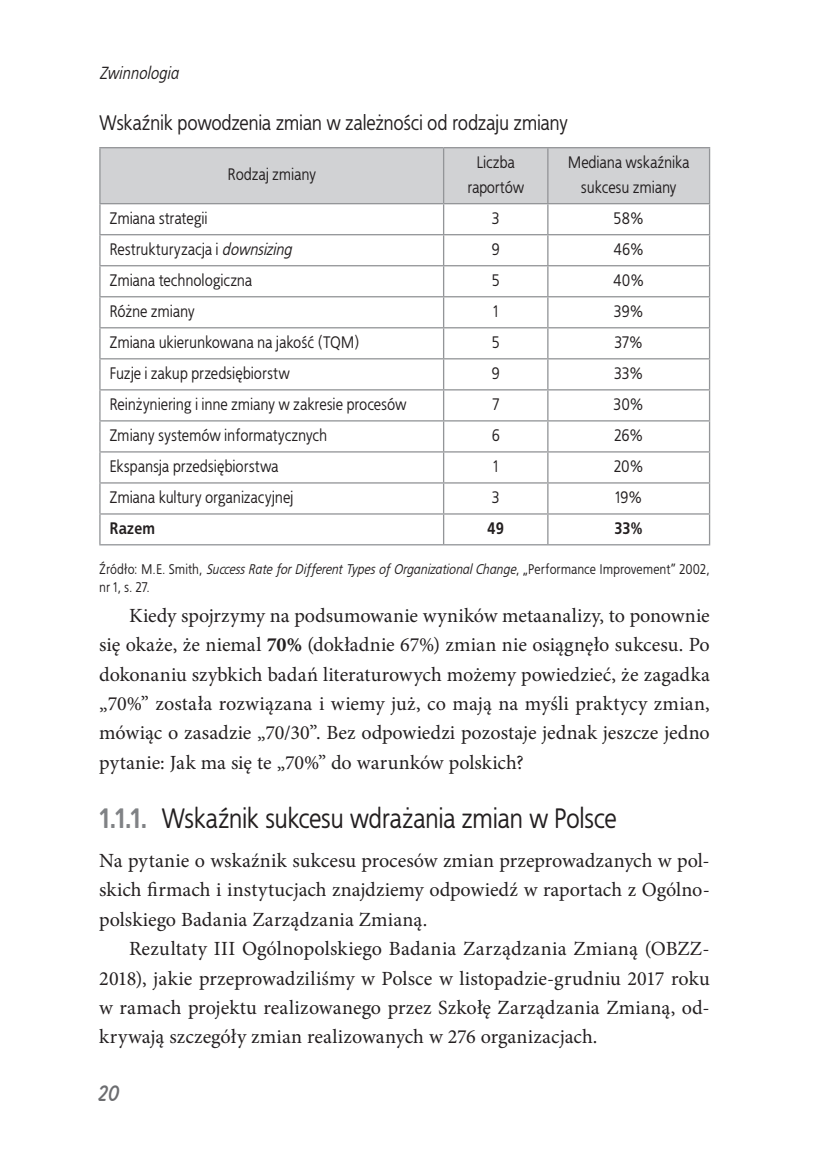
<style>
.page{position:relative;width:819px;height:1166px;background:#fff}
.page>*{position:absolute;margin:0;border:0;box-sizing:border-box;transform-origin:0 0}
.t1{font:28px "Bureau EFN";letter-spacing:-.01em;color:#231f20}
.t2{font:700 22.75px "Balloon BT";color:#6c6d70}
.t3{font:21px "Bureau EFN";letter-spacing:-.01em;color:#231f20}
.t4{font:20.12px/29.4px "Minion Pro";color:#231f20;text-align:justify}
.t5{font:italic 17.5px "Bureau EFN";letter-spacing:.015em;color:#231f20;scale:.96 1}
.t6{font:16.62px/24.8px "Bureau EFN";color:#231f20;text-align:center}
.t7{font:700 16.62px "Bureau EFN";color:#231f20}
.t8{font:14px/18.6px "Bureau EFN";color:#231f20}
.s1{font-style:italic}
.s2{font-weight:700}
.s3{font-weight:700;color:#808285}
</style>
<div class="page">
<div style="left:101px;top:148px;width:607px;height:55px;background:#d1d2d4"></div>
<hr style="left:443px;top:148px;width:1px;height:55px;background:#939598">
<hr style="left:547px;top:148px;width:1px;height:55px;background:#939598">
<hr style="left:443px;top:204px;width:1px;height:30px;background:#939598">
<hr style="left:547px;top:204px;width:1px;height:30px;background:#939598">
<hr style="left:99px;top:234px;width:449px;height:1px;background:#939598">
<hr style="left:443px;top:235px;width:1px;height:30px;background:#939598">
<hr style="left:548px;top:234px;width:162px;height:1px;background:#939598">
<hr style="left:547px;top:235px;width:1px;height:30px;background:#939598">
<hr style="left:443px;top:266px;width:1px;height:30px;background:#939598">
<hr style="left:547px;top:266px;width:1px;height:30px;background:#939598">
<hr style="left:443px;top:297px;width:1px;height:30px;background:#939598">
<hr style="left:547px;top:297px;width:1px;height:30px;background:#939598">
<hr style="left:99px;top:327px;width:449px;height:1px;background:#939598">
<hr style="left:443px;top:328px;width:1px;height:30px;background:#939598">
<hr style="left:548px;top:327px;width:162px;height:1px;background:#939598">
<hr style="left:547px;top:328px;width:1px;height:30px;background:#939598">
<hr style="left:99px;top:358px;width:449px;height:1px;background:#939598">
<hr style="left:443px;top:359px;width:1px;height:30px;background:#939598">
<hr style="left:548px;top:358px;width:162px;height:1px;background:#939598">
<hr style="left:547px;top:359px;width:1px;height:30px;background:#939598">
<hr style="left:99px;top:389px;width:449px;height:1px;background:#939598">
<hr style="left:443px;top:390px;width:1px;height:30px;background:#939598">
<hr style="left:548px;top:389px;width:162px;height:1px;background:#939598">
<hr style="left:547px;top:390px;width:1px;height:30px;background:#939598">
<hr style="left:99px;top:420px;width:449px;height:1px;background:#939598">
<hr style="left:443px;top:421px;width:1px;height:30px;background:#939598">
<hr style="left:548px;top:420px;width:162px;height:1px;background:#939598">
<hr style="left:547px;top:421px;width:1px;height:30px;background:#939598">
<hr style="left:99px;top:451px;width:449px;height:1px;background:#939598">
<hr style="left:443px;top:452px;width:1px;height:30px;background:#939598">
<hr style="left:548px;top:451px;width:162px;height:1px;background:#939598">
<hr style="left:547px;top:452px;width:1px;height:30px;background:#939598">
<hr style="left:99px;top:482px;width:449px;height:1px;background:#939598">
<hr style="left:443px;top:483px;width:1px;height:30px;background:#939598">
<hr style="left:548px;top:482px;width:162px;height:1px;background:#939598">
<hr style="left:547px;top:483px;width:1px;height:30px;background:#939598">
<hr style="left:99px;top:513px;width:449px;height:2px;background:#939598">
<svg style="left:443px;top:515px;width:1px;height:29px"></svg>
<hr style="left:548px;top:513px;width:162px;height:2px;background:#939598">
<svg style="left:547px;top:515px;width:1px;height:29px"></svg>
<hr style="left:99px;top:265px;width:611px;height:1px;background:#939598">
<hr style="left:99px;top:296px;width:611px;height:1px;background:#939598">
<hr style="left:99px;top:147px;width:344px;height:1px;background:#939598">
<hr style="left:99px;top:148px;width:2px;height:55px;background:#939598">
<hr style="left:443px;top:147px;width:267px;height:1px;background:#939598">
<hr style="left:708px;top:148px;width:2px;height:55px;background:#939598">
<hr style="left:99px;top:203px;width:344px;height:1px;background:#939598">
<hr style="left:99px;top:204px;width:2px;height:30px;background:#939598">
<hr style="left:443px;top:203px;width:267px;height:1px;background:#939598">
<hr style="left:708px;top:204px;width:2px;height:30px;background:#939598">
<hr style="left:99px;top:235px;width:2px;height:30px;background:#939598">
<hr style="left:708px;top:235px;width:2px;height:30px;background:#939598">
<hr style="left:99px;top:266px;width:2px;height:30px;background:#939598">
<hr style="left:708px;top:266px;width:2px;height:30px;background:#939598">
<hr style="left:99px;top:297px;width:2px;height:30px;background:#939598">
<hr style="left:708px;top:297px;width:2px;height:30px;background:#939598">
<hr style="left:99px;top:328px;width:2px;height:30px;background:#939598">
<hr style="left:708px;top:328px;width:2px;height:30px;background:#939598">
<hr style="left:99px;top:359px;width:2px;height:30px;background:#939598">
<hr style="left:708px;top:359px;width:2px;height:30px;background:#939598">
<hr style="left:99px;top:390px;width:2px;height:30px;background:#939598">
<hr style="left:708px;top:390px;width:2px;height:30px;background:#939598">
<hr style="left:99px;top:421px;width:2px;height:30px;background:#939598">
<hr style="left:708px;top:421px;width:2px;height:30px;background:#939598">
<hr style="left:99px;top:452px;width:2px;height:30px;background:#939598">
<hr style="left:708px;top:452px;width:2px;height:30px;background:#939598">
<hr style="left:99px;top:483px;width:2px;height:30px;background:#939598">
<hr style="left:708px;top:483px;width:2px;height:30px;background:#939598">
<hr style="left:99px;top:515px;width:2px;height:29px;background:#939598">
<hr style="left:708px;top:515px;width:2px;height:29px;background:#939598">
<hr style="left:99px;top:544px;width:611px;height:1px;background:#939598">
<p class="t5" style="left:99px;top:66px;width:84px">Zwinnologia</p>
<p class="t3" style="left:99px;top:114px;width:470px">Wskaźnik powodzenia zmian w zależności od rodzaju zmiany</p>
<p class="t6" style="left:227px;top:163px;width:90px">Rodzaj zmiany</p>
<p class="t6" style="left:467px;top:151px;width:58px">Liczba raportów</p>
<p class="t6" style="left:568px;top:151px;width:123px">Mediana wskaźnika sukcesu zmiany</p>
<p class="t6" style="left:109px;top:207px;width:100px">Zmiana strategii</p>
<p class="t6" style="left:492px;top:207px;width:9px">3</p>
<p class="t6" style="left:613px;top:207px;width:32px">58%</p>
<p class="t6" style="left:109px;top:238px;width:184px">Restrukturyzacja i <span class="s1">downsizing</span></p>
<p class="t6" style="left:491px;top:238px;width:10px">9</p>
<p class="t6" style="left:613px;top:238px;width:32px">46%</p>
<p class="t6" style="left:109px;top:269px;width:144px">Zmiana technologiczna</p>
<p class="t6" style="left:492px;top:269px;width:9px">5</p>
<p class="t6" style="left:613px;top:269px;width:32px">40%</p>
<p class="t6" style="left:109px;top:300px;width:87px">Różne zmiany</p>
<p class="t6" style="left:493px;top:300px;width:6px">1</p>
<p class="t6" style="left:613px;top:300px;width:31px">39%</p>
<p class="t6" style="left:109px;top:331px;width:252px">Zmiana ukierunkowana na jakość (TQM)</p>
<p class="t6" style="left:492px;top:331px;width:9px">5</p>
<p class="t6" style="left:614px;top:331px;width:30px">37%</p>
<p class="t6" style="left:109px;top:362px;width:182px">Fuzje i zakup przedsiębiorstw</p>
<p class="t6" style="left:491px;top:362px;width:10px">9</p>
<p class="t6" style="left:614px;top:362px;width:31px">33%</p>
<p class="t6" style="left:109px;top:393px;width:298px">Reinżyniering i inne zmiany w zakresie procesów</p>
<p class="t6" style="left:492px;top:393px;width:8px">7</p>
<p class="t6" style="left:613px;top:393px;width:32px">30%</p>
<p class="t6" style="left:109px;top:424px;width:219px">Zmiany systemów informatycznych</p>
<p class="t6" style="left:491px;top:424px;width:10px">6</p>
<p class="t6" style="left:614px;top:424px;width:30px">26%</p>
<p class="t6" style="left:109px;top:455px;width:171px">Ekspansja przedsiębiorstwa</p>
<p class="t6" style="left:493px;top:455px;width:6px">1</p>
<p class="t6" style="left:614px;top:455px;width:31px">20%</p>
<p class="t6" style="left:109px;top:486px;width:185px">Zmiana kultury organizacyjnej</p>
<p class="t6" style="left:492px;top:486px;width:9px">3</p>
<p class="t6" style="left:615px;top:486px;width:29px">19%</p>
<p class="t7" style="left:109px;top:521px;width:47px">Razem</p>
<p class="t7" style="left:487px;top:521px;width:18px">49</p>
<p class="t7" style="left:614px;top:521px;width:30px">33%</p>
<p class="t8" style="left:99px;top:561px;width:612px">Źródło: M.E. Smith, <span class="s1">Success Rate for Different Types of Organizational Change</span>, „Performance Improvement” 2002, nr 1, s. 27.</p>
<p class="t4" style="left:99px;top:602px;width:612px;text-indent:30px">Kiedy spojrzymy na podsumowanie wyników metaanalizy, to ponownie się okaże, że niemal <span class="s2">70%</span> (dokładnie 67%) zmian nie osiągnęło sukcesu. Po dokonaniu szybkich badań literaturowych możemy powiedzieć, że zagadka „70%” została rozwiązana i wiemy już, co mają na myśli praktycy zmian, mówiąc o zasadzie „70/30”. Bez odpowiedzi pozostaje jednak jeszcze jedno pytanie: Jak ma się te „70%” do warunków polskich?</p>
<h1 class="t1" style="left:99px;top:806px;width:519px"><span class="s3">1.1.1.</span> Wskaźnik sukcesu wdrażania zmian w Polsce</h1>
<p class="t4" style="left:99px;top:847px;width:612px">Na pytanie o wskaźnik sukcesu procesów zmian przeprowadzanych w pol&shy;skich firmach i instytucjach znajdziemy odpowiedź w raportach z Ogólno&shy;polskiego Badania Zarządzania Zmianą.</p>
<p class="t4" style="left:99px;top:935px;width:612px;text-indent:30px">Rezultaty III Ogólnopolskiego Badania Zarządzania Zmianą (OBZZ-2018), jakie przeprowadziliśmy w Polsce w listopadzie-grudniu 2017 roku w ramach projektu realizowanego przez Szkołę Zarządzania Zmianą, od&shy;krywają szczegóły zmian realizowanych w 276 organizacjach.</p>
<p class="t2" style="left:99px;top:1080px;width:22px">20</p>
</div>
